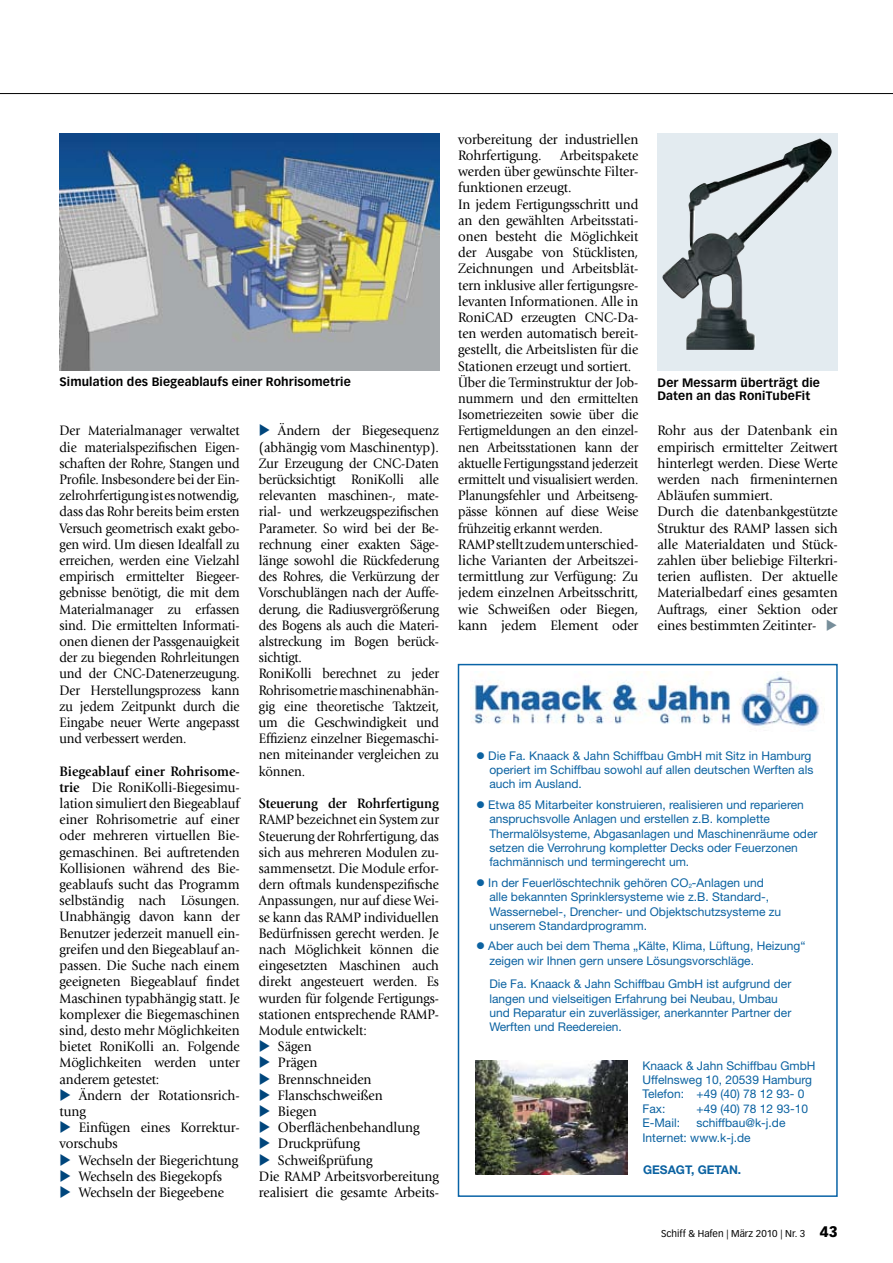
<style>
.page{position:relative;width:893px;height:1263px;background:#fff}
.page>*{position:absolute;margin:0;border:0;box-sizing:border-box;transform-origin:0 0}
.t1{font:14.25px/16.2px "Giovanni Std";letter-spacing:-.005em;color:#000;scale:.95 1}
.t2{font:14.25px/16.2px "Giovanni Std";letter-spacing:-.005em;color:#000;text-align:justify;scale:.94 1}
.t3{font:14.25px/16.2px "Giovanni Std";letter-spacing:-.005em;color:#000;text-align:justify;scale:.92 1}
.t4{font:700 14.25px "Giovanni Std";letter-spacing:-.005em;color:#000;scale:.92 1}
.t5{font:12px/14.4px "Helvetica Neue";color:#0b62a1}
.t6{font:700 12px/13.5px "Vectora LT Std";letter-spacing:.01em;color:#000}
.t7{font:700 12px "Helvetica Neue";color:#0b62a1}
.t8{font:9.75px "Vectora LT Std";color:#000}
.t9{font:6px "Helvetica Neue";color:#0b62a1}
.s1{font-weight:700}
.s2{font-weight:900;font-size:15px}
</style>
<div class="page">
<hr style="left:0;top:93px;width:893px;height:1px;background:#000">
<img style="left:60px;top:133px;width:379px;height:238px">
<div style="left:657px;top:134px;width:181px;height:237px;background:#e3ebf0"></div>
<img style="left:662px;top:138px;width:170px;height:212px">
<img style="left:471px;top:671px;width:349px;height:57px">
<img style="left:475px;top:1060px;width:152px;height:114px">
<div style="left:458px;top:664px;width:380px;height:533px;border:2px solid #0963a6"></div>
<p class="t1" style="left:458px;top:131px;width:191px">vorbereitung der industriellen<br>Rohrfertigung.</p>
<p class="t1" style="left:458px;top:147px;width:191px;text-indent:102px">Arbeitspakete werden über gewünschte Filter&shy;funktionen erzeugt.<br>In jedem Fertigungsschritt und an den gewählten Arbeitsstati&shy;onen besteht die Möglichkeit der Ausgabe von Stücklisten,<br>Zeichnungen und Arbeitsblät&shy;tern inklusive aller fertigungsre&shy;levanten Informationen. Alle in<br>RoniCAD erzeugten CNC-Da&shy;ten werden automatisch bereit&shy;gestellt, die Arbeitslisten für die<br>Stationen erzeugt und sortiert.<br>Über die Terminstruktur der Job&shy;nummern und den ermittelten<br>Isometriezeiten sowie über die<br>Fertigmeldungen an den einzel&shy;nen Arbeitsstationen kann der aktuelle Fertigungsstand jederzeit ermittelt und visualisiert werden.<br>Planungsfehler und Arbeitseng&shy;pässe können auf diese Weise frühzeitig erkannt werden.<br>RAMP stellt zudem unterschied&shy;liche Varianten der Arbeitszei&shy;termittlung zur Verfügung: Zu jedem einzelnen Arbeitsschritt, wie Schweißen oder Biegen, kann jedem Element oder</p>
<p class="t6" style="left:60px;top:375px;width:293px">Simulation des Biegeablaufs einer Rohrisometrie</p>
<p class="t6" style="left:657px;top:375px;width:164px">Der Messarm überträgt die<br>Daten an das RoniTubeFit</p>
<p class="t2" style="left:259px;top:423px;width:193px;text-align:left;text-indent:19px">Ändern der Biegesequenz (abhängig vom Maschinentyp).<br>Zur Erzeugung der CNC-Daten berücksichtigt RoniKolli alle relevanten maschinen-, mate&shy;rial- und werkzeugspezifischen<br>Parameter. So wird bei der Be&shy;rechnung einer exakten Säge&shy;länge sowohl die Rückfederung des Rohres, die Verkürzung der<br>Vorschublängen nach der Auffe&shy;derung, die Radiusvergrößerung des Bogens als auch die Materi&shy;alstreckung im Bogen berück&shy;sichtigt.<br>RoniKolli berechnet zu jeder<br>Rohrisometrie maschinenabhän&shy;gig eine theoretische Taktzeit, um die Geschwindigkeit und<br>Effizienz einzelner Biegemaschi&shy;nen miteinander vergleichen zu können.</p>
<p class="t4" style="left:259px;top:795px;width:197px">Steuerung der Rohrfertigung</p>
<p class="t3" style="left:259px;top:812px;width:197px">RAMP bezeichnet ein System zur</p>
<p class="t3" style="left:259px;top:828px;width:197px">Steuerung der Rohrfertigung, das</p>
<p class="t3" style="left:259px;top:844px;width:197px">sich aus mehreren Modulen zu-</p>
<p class="t3" style="left:259px;top:860px;width:197px">sammensetzt. Die Module erfor-</p>
<p class="t3" style="left:259px;top:876px;width:197px">dern oftmals kundenspezifische</p>
<p class="t3" style="left:259px;top:893px;width:197px">Anpassungen, nur auf diese Wei-</p>
<p class="t3" style="left:259px;top:909px;width:197px">se kann das RAMP individuellen</p>
<p class="t3" style="left:259px;top:925px;width:197px">Bedürfnissen gerecht werden. Je</p>
<p class="t3" style="left:259px;top:941px;width:197px">nach Möglichkeit können die</p>
<p class="t3" style="left:259px;top:957px;width:197px">eingesetzten Maschinen auch</p>
<p class="t3" style="left:259px;top:974px;width:197px">direkt angesteuert werden. Es</p>
<p class="t3" style="left:259px;top:990px;width:197px">wurden für folgende Fertigungs-</p>
<p class="t3" style="left:259px;top:1006px;width:197px">stationen entsprechende RAMP-</p>
<p class="t3" style="left:259px;top:1022px;width:119px">Module entwickelt:</p>
<p class="t1" style="left:278px;top:1038px;width:37px">Sägen</p>
<p class="t1" style="left:278px;top:1055px;width:43px">Prägen</p>
<p class="t1" style="left:278px;top:1071px;width:100px">Brennschneiden</p>
<p class="t1" style="left:278px;top:1087px;width:112px">Flanschschweißen</p>
<p class="t1" style="left:278px;top:1103px;width:42px">Biegen</p>
<p class="t1" style="left:278px;top:1119px;width:151px">Oberflächenbehandlung</p>
<p class="t1" style="left:278px;top:1136px;width:88px">Druckprüfung</p>
<p class="t1" style="left:278px;top:1152px;width:101px">Schweißprüfung</p>
<p class="t1" style="left:259px;top:1168px;width:191px">Die RAMP Arbeitsvorbereitung</p>
<p class="t1" style="left:259px;top:1184px;width:191px">realisiert die gesamte Arbeits-</p>
<p class="t3" style="left:60px;top:423px;width:197px">Der Materialmanager verwaltet die materialspezifischen Eigen&shy;schaften der Rohre, Stangen und Profile. Insbesondere bei der Ein&shy;zelrohrfertigung ist es notwendig, dass das Rohr bereits beim ersten Versuch geometrisch exakt gebo&shy;gen wird. Um diesen Idealfall zu erreichen, werden eine Vielzahl empirisch ermittelter Biegeer&shy;gebnisse benötigt, die mit dem Materialmanager zu erfassen sind. Die ermittelten Informati&shy;onen dienen der Passgenauigkeit der zu biegenden Rohrleitungen und der CNC-Datenerzeugung.<br>Der Herstellungsprozess kann zu jedem Zeitpunkt durch die Eingabe neuer Werte angepasst und verbessert werden.</p>
<p class="t2" style="left:60px;top:763px;width:193px"><span class="s1">Biegeablauf einer Rohrisome&shy;trie</span> Die RoniKolli-Biegesimu&shy;lation simuliert den Biegeablauf einer Rohrisometrie auf einer oder mehreren virtuellen Bie&shy;gemaschinen. Bei auftretenden Kollisionen während des Bie&shy;geablaufs sucht das Programm selbständig nach Lösungen.<br>Unabhängig davon kann der Benutzer jederzeit manuell ein&shy;greifen und den Biegeablauf an&shy;passen. Die Suche nach einem geeigneten Biegeablauf findet Maschinen typabhängig statt. Je komplexer die Biegemaschinen sind, desto mehr Möglichkeiten bietet RoniKolli an. Folgende Möglichkeiten werden unter anderem getestet:</p>
<p class="t1" style="left:60px;top:1087px;width:191px;text-indent:19px">Ändern der Rotationsrich&shy;tung</p>
<p class="t1" style="left:60px;top:1119px;width:191px;text-indent:19px">Einfügen eines Korrektur&shy;vorschubs</p>
<p class="t1" style="left:79px;top:1152px;width:170px">Wechseln der Biegerichtung<br>Wechseln des Biegekopfs<br>Wechseln der Biegeebene</p>
<p class="t1" style="left:657px;top:423px;width:191px">Rohr aus der Datenbank ein empirisch ermittelter Zeitwert hinterlegt werden. Diese Werte werden nach firmeninternen<br>Abläufen summiert.<br>Durch die datenbankgestützte<br>Struktur des RAMP lassen sich alle Materialdaten und Stück&shy;zahlen über beliebige Filterkri&shy;terien auflisten. Der aktuelle<br>Materialbedarf eines gesamten<br>Auftrags, einer Sektion oder eines bestimmten Zeitinter-</p>
<p class="t5" style="left:488px;top:748px;width:327px">Die Fa. Knaack &amp; Jahn Schiffbau GmbH mit Sitz in Hamburg operiert im Schiffbau sowohl auf allen deutschen Werften als auch im Ausland.</p>
<p class="t5" style="left:488px;top:797px;width:331px">Etwa 85 Mitarbeiter konstruieren, realisieren und reparieren anspruchsvolle Anlagen und erstellen z.B. komplette Thermalölsysteme, Abgasanlagen und Maschinenräume oder setzen die Verrohrung kompletter Decks oder Feuerzonen fachmännisch und termingerecht um.</p>
<p class="t5" style="left:488px;top:875px;width:294px">In der Feuerlöschtechnik gehören CO -Anlagen und alle bekannten Sprinklersysteme wie z.B. Standard-, Wassernebel-, Drencher- und Objektschutzsysteme zu unserem Standardprogramm.</p>
<p class="t5" style="left:488px;top:939px;width:319px">Aber auch bei dem Thema „Kälte, Klima, Lüftung, Heizung“ zeigen wir Ihnen gern unsere Lösungsvorschläge.</p>
<p class="t5" style="left:489px;top:976px;width:304px">Die Fa. Knaack &amp; Jahn Schiffbau GmbH ist aufgrund der langen und vielseitigen Erfahrung bei Neubau, Umbau und Reparatur ein zuverlässiger, anerkannter Partner der Werften und Reedereien.</p>
<p class="t9" style="left:689px;top:883px;width:5px">2</p>
<p class="t5" style="left:642px;top:1058px;width:174px">Knaack &amp; Jahn Schiffbau GmbH<br>Uffelnsweg 10, 20539 Hamburg<br>Telefon: +49 (40) 78 12 93- 0<br>Fax:</p>
<p class="t5" style="left:696px;top:1101px;width:113px">+49 (40) 78 12 93-10</p>
<p class="t5" style="left:642px;top:1115px;width:144px;text-indent:54px">schiffbau@k-j.de<br>Internet: www.k-j.de</p>
<p class="t7" style="left:643px;top:1162px;width:100px">GESAGT, GETAN.</p>
<p class="t5" style="left:642px;top:1115px;width:39px">E-Mail:</p>
<p class="t8" style="left:661px;top:1228px;width:178px">Schiff &amp; Hafen | März 2010 | Nr. 3 <span class="s2">43</span></p>
</div>
